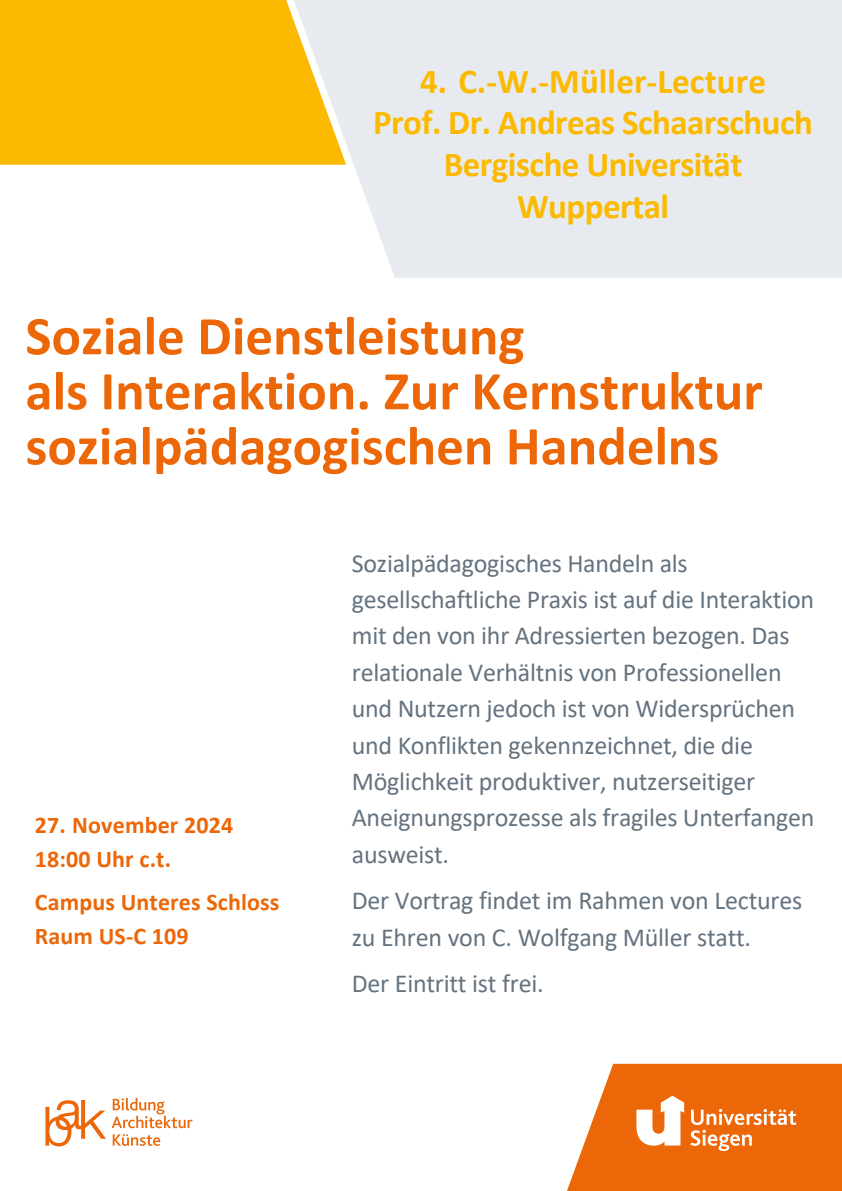
<style>
.page{position:relative;width:842px;height:1191px;background:#fff}
.page>*{position:absolute;margin:0;border:0;box-sizing:border-box;transform-origin:0 0}
.t1{font:700 55px/55px "Calibri";color:#ec6708}
.t2{font:700 35px/41.7px "Calibri";letter-spacing:-.015em;color:#fbba00;text-align:center}
.t3{font:26px/36.4px "Calibri";letter-spacing:-.01em;color:#657380}
.t4{font:700 24px/33.6px "Calibri";letter-spacing:.005em;color:#ec6708}
</style>
<div class="page">
<div style="left:0;top:0;width:294px;height:165px;background:#fbba00"></div>
<svg style="left:294px;top:0;width:548px;height:278px;fill:#e7eaee"></svg>
<svg style="left:567px;top:1063px;width:275px;height:128px"></svg>
<svg style="left:112px;top:1098px;width:81px;height:30px"></svg>
<svg style="left:113px;top:1134px;width:47px;height:11px"></svg>
<svg style="left:45px;top:1100px;width:61px;height:46px"></svg>
<h2 class="t2" style="left:373px;top:60px;width:442px">4. C.-W.-Müller-Lecture<br>Prof. Dr. Andreas Schaarschuch<br>Bergische Universität<br>Wuppertal</h2>
<h1 class="t1" style="left:25px;top:308px;width:739px">Soziale Dienstleistung<br>als Interaktion. Zur Kernstruktur sozialpädagogischen Handelns</h1>
<p class="t4" style="left:35px;top:808px;width:200px">27. November 2024<br>18:00 Uhr c.t.</p>
<p class="t4" style="left:35px;top:885px;width:246px">Campus Unteres Schloss<br>Raum US-C 109</p>
<p class="t3" style="left:352px;top:544px;width:464px">Sozialpädagogisches Handeln als gesellschaftliche Praxis ist auf die Interaktion mit den von ihr Adressierten bezogen. Das relationale Verhältnis von Professionellen und Nutzern jedoch ist von Widersprüchen und Konflikten gekennzeichnet, die die Möglichkeit produktiver, nutzerseitiger Aneignungsprozesse als fragiles Unterfangen ausweist.</p>
<p class="t3" style="left:352px;top:881px;width:452px">Der Vortrag findet im Rahmen von Lectures zu Ehren von C. Wolfgang Müller statt.</p>
<p class="t3" style="left:352px;top:964px;width:193px">Der Eintritt ist frei.</p>
</div>
